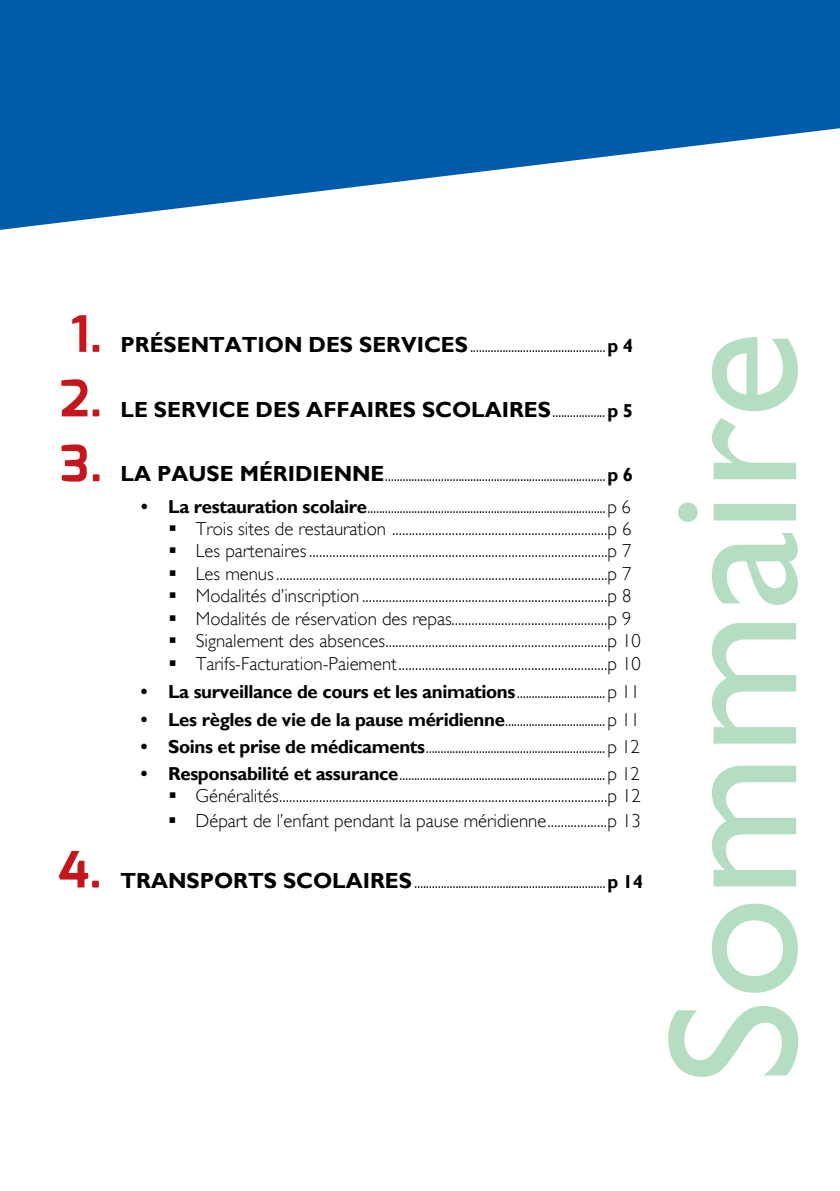
<style>
.page{position:relative;width:840px;height:1191px;background:#fff}
.page>*{position:absolute;margin:0;border:0;box-sizing:border-box;transform-origin:0 0}
.t1{font:185.2px "Gill Sans";color:#b4ddc1}
.t2{font:700 50px "Mina";color:#c4161c}
.t3{font:700 21.8px "Gill Sans";color:#000}
.t4{font:300 18.8px/22.4px "Gill Sans";color:#000}
.t5{font:700 18.8px "Gill Sans";letter-spacing:-.02em;color:#000}
.s1{font-weight:700;font-size:21.8px}
.s2{font-weight:700}
.s3{font-weight:300;font-size:18.8px}
.s4{font-size:18.8px}
.s5{font-weight:300}
</style>
<div class="page">
<div style="left:0;top:0;width:839px;height:1191px;background:#005baa"></div>
<div style="left:0;top:128px;width:839px;height:1063px;background:#fff"></div>
<svg style="left:170px;top:525px;width:5px;height:6px"></svg>
<svg style="left:170px;top:548px;width:5px;height:5px"></svg>
<svg style="left:170px;top:570px;width:5px;height:6px"></svg>
<svg style="left:170px;top:593px;width:5px;height:5px"></svg>
<svg style="left:170px;top:615px;width:5px;height:6px"></svg>
<svg style="left:170px;top:637px;width:5px;height:6px"></svg>
<svg style="left:170px;top:660px;width:5px;height:5px"></svg>
<svg style="left:170px;top:792px;width:5px;height:6px"></svg>
<svg style="left:170px;top:818px;width:5px;height:5px"></svg>
<h2 class="t2" style="left:71px;top:305px;width:33px">1.</h2>
<h2 class="t2" style="left:60px;top:370px;width:44px">2.</h2>
<h2 class="t2" style="left:60px;top:435px;width:44px">3.</h2>
<h2 class="t2" style="left:58px;top:841px;width:46px">4.</h2>
<p class="t3" style="left:120px;top:332px;width:253px">Présentation DES SER</p>
<p class="t4" style="left:401px;top:335px;width:233px"><span class="s1">VICES</span> ..............................................<span class="s2">p 4</span></p>
<p class="t3" style="left:120px;top:396px;width:514px">Le service des affaires scolaires<span class="s3">..................</span><span class="s4">p 5</span></p>
<p class="t4" style="left:120px;top:464px;width:514px"><span class="s1">La pause méridienne</span>...........................................................................<span class="s2">p 6</span></p>
<p class="t4" style="left:195px;top:495px;width:446px;text-indent:-55px"><span class="s2">• La restauration scolaire</span>.................................................................................p 6<br>Trois sites de restauration .................................................................p 6<br>Les partenaires ..........................................................................................p 7<br>Les menus....................................................................................................p 7<br>Modalités d’inscription ..........................................................................p 8<br>Modalités de réservation des repas...............................................p 9<br>Signalement des absences...................................................................p 10<br>Tarifs-Facturation-Paiement...............................................................p 10</p>
<p class="t5" style="left:141px;top:680px;width:500px">• La surveillance de cours et les animations<span class="s5">..............................p 11</span></p>
<p class="t4" style="left:141px;top:708px;width:500px"><span class="s2">• Les règles de vie de la pause méridienne</span>..................................p 11</p>
<p class="t4" style="left:141px;top:735px;width:500px"><span class="s2">• Soins et prise de médicaments</span>.............................................................p 12</p>
<p class="t4" style="left:141px;top:762px;width:501px;text-align:right"><span class="s2">• Responsabilité et assurance</span>......................................................................p 12<br>Généralités...................................................................................................p 12</p>
<p class="t4" style="left:195px;top:810px;width:446px">Départ de l’enfant pendant la pause méridienne..................p 13</p>
<p class="t4" style="left:120px;top:870px;width:524px"><span class="s1">Transports scolaires</span>.................................................................<span class="s2">p 14</span></p>
<h1 class="t1" style="left:627px;top:1084px;width:756px;rotate:-90deg">Sommaire</h1>
</div>
